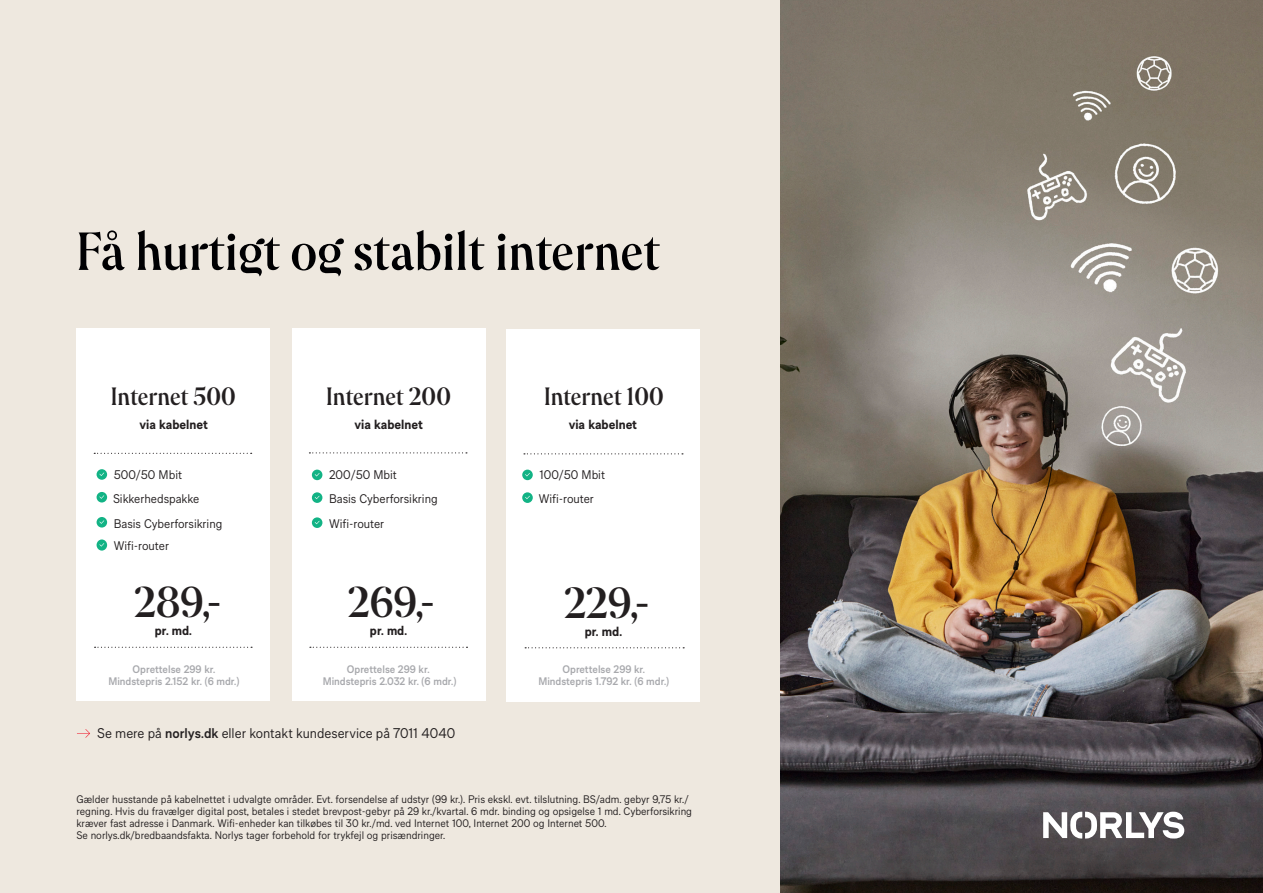
<style>
.page{position:relative;width:1263px;height:893px;background:#fff}
.page>*{position:absolute;margin:0;border:0;box-sizing:border-box;transform-origin:0 0}
.t1{font:700 51.3px "NORLYS Headline";color:#000002}
.t2{font:700 41.7px "NORLYS Headline";color:#231f20}
.t3{font:700 41.25px "NORLYS Headline";color:#231f20}
.t4{font:700 24px "NORLYS Headline";color:#231f20}
.t5{font:13.5px "NORLYS Text";color:#231f20}
.t6{font:700 12.75px "NORLYS Text";color:#231f20}
.t7{font:700 12.6px "NORLYS Text";color:#231f20}
.t8{font:12px "NORLYS Text";color:#231f20}
.t9{font:10.5px/12px "NORLYS Text";color:#231f20}
.t10{font:600 10.5px "NORLYS Text";color:#a8a9ad}
.s1{font-weight:600}
</style>
<div class="page">
<div style="left:0;top:0;width:780px;height:893px;background:#eee8df"></div>
<img style="left:780px;top:0;width:483px;height:893px">
<svg style="left:1043px;top:812px;width:141px;height:26px"></svg>
<div style="left:506px;top:329px;width:194px;height:372px;background:#fff"></div>
<svg style="left:524px;top:453px;width:159px;height:1px"></svg>
<div style="left:292px;top:329px;width:193px;height:372px;background:#fff"></div>
<svg style="left:309px;top:452px;width:158px;height:1px"></svg>
<div style="left:77px;top:329px;width:193px;height:372px;background:#fff"></div>
<svg style="left:94px;top:453px;width:158px;height:1px"></svg>
<svg style="left:525px;top:647px;width:159px;height:1px"></svg>
<svg style="left:310px;top:647px;width:157px;height:1px"></svg>
<svg style="left:95px;top:647px;width:157px;height:1px"></svg>
<svg style="left:97px;top:469px;width:10px;height:11px"></svg>
<svg style="left:97px;top:492px;width:10px;height:10px"></svg>
<svg style="left:97px;top:517px;width:10px;height:11px"></svg>
<svg style="left:97px;top:539px;width:10px;height:12px"></svg>
<svg style="left:522px;top:470px;width:11px;height:10px"></svg>
<svg style="left:522px;top:492px;width:11px;height:11px"></svg>
<svg style="left:312px;top:492px;width:10px;height:11px"></svg>
<svg style="left:312px;top:470px;width:10px;height:10px"></svg>
<svg style="left:312px;top:517px;width:10px;height:11px"></svg>
<svg style="left:77px;top:729px;width:13px;height:9px"></svg>
<p class="t1" style="left:77px;top:217px;width:585px">Få hurtigt og stabilt internet</p>
<p class="t4" style="left:111px;top:381px;width:126px">Internet 500</p>
<p class="t6" style="left:140px;top:415px;width:70px">via kabelnet</p>
<p class="t8" style="left:114px;top:466px;width:70px">500/50 Mbit</p>
<p class="t8" style="left:113px;top:490px;width:88px">Sikkerhedspakke</p>
<p class="t8" style="left:114px;top:515px;width:110px">Basis Cyberforsikring</p>
<p class="t8" style="left:114px;top:538px;width:57px">Wifi-router</p>
<p class="t4" style="left:326px;top:380px;width:126px">Internet 200</p>
<p class="t6" style="left:354px;top:415px;width:70px">via kabelnet</p>
<p class="t4" style="left:544px;top:381px;width:121px">Internet 100</p>
<p class="t6" style="left:569px;top:415px;width:70px">via kabelnet</p>
<p class="t8" style="left:329px;top:466px;width:69px">200/50 Mbit</p>
<p class="t8" style="left:329px;top:515px;width:57px">Wifi-router</p>
<p class="t8" style="left:539px;top:466px;width:67px">100/50 Mbit</p>
<p class="t8" style="left:329px;top:490px;width:110px">Basis Cyberforsikring</p>
<p class="t8" style="left:539px;top:490px;width:57px">Wifi-router</p>
<p class="t3" style="left:134px;top:575px;width:89px">289,-</p>
<p class="t3" style="left:348px;top:574px;width:89px">269,-</p>
<p class="t7" style="left:370px;top:621px;width:39px">pr. md.</p>
<p class="t7" style="left:155px;top:622px;width:39px">pr. md.</p>
<p class="t10" style="left:133px;top:661px;width:84px">Oprettelse 299 kr.</p>
<p class="t10" style="left:108px;top:673px;width:132px">Mindstepris 2.152 kr. (6 mdr.)</p>
<p class="t10" style="left:347px;top:661px;width:84px">Oprettelse 299 kr.</p>
<p class="t10" style="left:323px;top:673px;width:135px">Mindstepris 2.032 kr. (6 mdr.)</p>
<p class="t5" style="left:97px;top:724px;width:360px">Se mere på <span class="s1">norlys.dk</span> eller kontakt kundeservice på 7011 4040</p>
<p class="t2" style="left:564px;top:574px;width:87px">229,-</p>
<p class="t6" style="left:585px;top:622px;width:39px">pr. md.</p>
<p class="t10" style="left:562px;top:661px;width:84px">Oprettelse 299 kr.</p>
<p class="t10" style="left:538px;top:673px;width:132px">Mindstepris 1.792 kr. (6 mdr.)</p>
<p class="t9" style="left:77px;top:792px;width:617px">Gælder husstande på kabelnettet i udvalgte områder. Evt. forsendelse af udstyr (99 kr.). Pris ekskl. evt. tilslutning. BS/adm. gebyr 9,75 kr./ regning. Hvis du fravælger digital post, betales i stedet brevpost-gebyr på 29 kr./kvartal. 6 mdr. binding og opsigelse 1 md. Cyberforsikring kræver fast adresse i Danmark. Wifi-enheder kan tilkøbes til 30 kr./md. ved Internet 100, Internet 200 og Internet 500.<br>Se norlys.dk/bredbaandsfakta. Norlys tager forbehold for trykfejl og prisændringer.</p>
</div>
